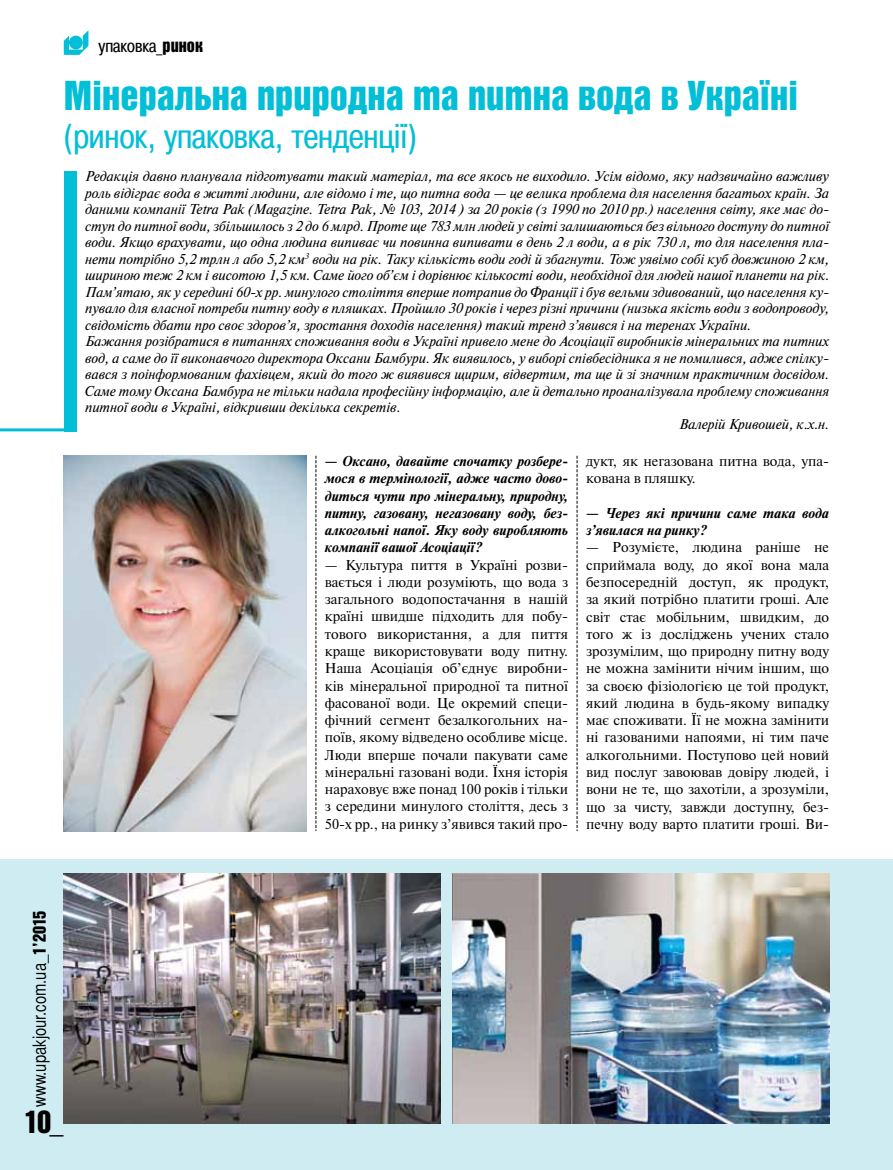
<style>
.page{position:relative;width:893px;height:1170px;background:#fff}
.page>*{position:absolute;margin:0;border:0;box-sizing:border-box;transform-origin:0 0}
.t1{font:40.5px "Bastion Kontrast Alt C";color:#03bed7}
.t2{font:34.5px "Pragmatica Cond C";color:#03bed7}
.t3{font:31.5px "Bastion Kontrast Alt C";color:#000}
.t4{font:18px "Bastion C";color:#000}
.t5{font:18px "Pragmatica Cond C";color:#000}
.t6{font:italic 14.25px "Newton C";letter-spacing:-.005em;color:#000}
.t7{font:14.25px/17.2px "Newton C";color:#000;text-align:justify}
.t8{font:italic 700 14.25px/17.2px "Newton C";color:#000;text-align:justify}
.s1{font-family:"Bastion Kontrast Alt C"}
</style>
<div class="page">
<div style="left:0;top:859px;width:893px;height:310px;background:#cfecf2"></div>
<svg style="left:577px;top:455px;width:1px;height:376px"></svg>
<svg style="left:316px;top:455px;width:1px;height:376px"></svg>
<svg style="left:64px;top:30px;width:24px;height:25px"></svg>
<div style="left:64px;top:171px;width:13px;height:260px;background:#03bed7"></div>
<hr style="left:0;top:428px;width:77px;height:3px;background:#03bed7">
<img style="left:64px;top:455px;width:243px;height:376px">
<img style="left:453px;top:873px;width:376px;height:250px">
<img style="left:64px;top:873px;width:377px;height:250px">
<p class="t5" style="left:99px;top:35px;width:106px">упаковка_<span class="s1">ринок</span></p>
<h1 class="t1" style="left:64px;top:76px;width:736px">Мінеральна природна та питна вода в Україні</h1>
<h2 class="t2" style="left:64px;top:117px;width:355px">(ринок, упаковка, тенденції)</h2>
<p class="t6" style="left:85px;top:168px;width:746px">Редакція давно планувала підготувати такий матеріал, та все якось не виходило. Усім відомо, яку надзвичайно важливу</p>
<p class="t6" style="left:85px;top:185px;width:746px">роль відіграє вода в житті людини, але відомо і те, що питна вода — це велика проблема для населення багатьох країн. За</p>
<p class="t6" style="left:85px;top:201px;width:745px">даними компанії Tetra Pak (Magazine. Tetra Pak, № 103, 2014 ) за 20 років (з 1990 по 2010 рр.) населення світу, яке має до-</p>
<p class="t6" style="left:85px;top:218px;width:746px">ступ до питної води, збільшилось з 2 до 6 млрд. Проте ще 783 млн людей у світі залишаються без вільного доступу до питної</p>
<p class="t6" style="left:85px;top:234px;width:746px">води. Якщо врахувати, що одна людина випиває чи повинна випивати в день 2 л води, а в рік 730 л, то для населення пла-</p>
<p class="t6" style="left:85px;top:251px;width:746px">нети потрібно 5,2 трлн л або 5,2 км<sup>3</sup> води на рік. Таку кількість води годі й збагнути. Тож уявімо собі куб довжиною 2 км,</p>
<p class="t6" style="left:85px;top:267px;width:746px">шириною теж 2 км і висотою 1,5 км. Саме його об’єм і дорівнює кількості води, необхідної для людей нашої планети на рік.</p>
<p class="t6" style="left:85px;top:284px;width:746px">Пам’ятаю, як у середині 60-х рр. минулого століття вперше потрапив до Франції і був вельми здивований, що населення ку-</p>
<p class="t6" style="left:85px;top:300px;width:746px">пувало для власної потреби питну воду в пляшках. Пройшло 30 років і через різні причини (низька якість води з водопроводу,</p>
<p class="t6" style="left:85px;top:317px;width:668px">свідомість дбати про своє здоров’я, зростання доходів населення) такий тренд з’явився і на теренах України.</p>
<p class="t6" style="left:85px;top:333px;width:746px">Бажання розібратися в питаннях споживання води в Україні привело мене до Асоціації виробників мінеральних та питних</p>
<p class="t6" style="left:85px;top:350px;width:745px">вод, а саме до її виконавчого директора Оксани Бамбури. Як виявилось, у виборі співбесідника я не помилився, адже спілку-</p>
<p class="t6" style="left:85px;top:366px;width:746px">вався з поінформованим фахівцем, який до того ж виявився щирим, відвертим, та ще й зі значним практичним досвідом.</p>
<p class="t6" style="left:85px;top:383px;width:746px">Саме тому Оксана Бамбура не тільки надала професійну інформацію, але й детально проаналізувала проблему споживання</p>
<p class="t6" style="left:85px;top:399px;width:317px">питної води в Україні, відкривши декілька секретів.</p>
<p class="t6" style="left:679px;top:416px;width:152px">Валерій Кривошей, к.х.н.</p>
<p class="t4" style="left:29px;top:1106px;width:198px;rotate:-90deg">www.upakjour.com.ua_<span class="s1">1’2015</span></p>
<h3 class="t3" style="left:25px;top:1105px;width:41px">10_</h3>
<p class="t8" style="left:325px;top:452px;width:245px">— Оксано, давайте спочатку розбере&shy;мося в термінології, адже часто дово&shy;диться чути про мінеральну, природну, питну, газовану, негазовану воду, без&shy;алкогольні напої. Яку воду виробляють компанії вашої Асоціації?</p>
<p class="t7" style="left:325px;top:556px;width:245px">— Культура пиття в Україні розви&shy;вається і люди розуміють, що вода з загального водопостачання в нашій країні швидше підходить для побу&shy;тового використання, а для пиття краще використовувати воду питну.<br>Наша Асоціація об’єднує виробни&shy;ків мінеральної природної та питної фасованої води. Це окремий специ&shy;фічний сегмент безалкогольних на&shy;поїв, якому відведено особливе місце.<br>Люди вперше почали пакувати саме мінеральні газовані води. Їхня історія нараховує вже понад 100 років і тільки з середини минулого століття, десь з 50-х рр., на ринку з’явився такий про-</p>
<p class="t7" style="left:586px;top:452px;width:245px">дукт, як негазована питна вода, упа&shy;кована в пляшку.</p>
<p class="t8" style="left:586px;top:504px;width:245px">— Через які причини саме така вода з’явилася на ринку?</p>
<p class="t7" style="left:586px;top:539px;width:245px">— Розумієте, людина раніше не сприймала воду, до якої вона мала безпосередній доступ, як продукт, за який потрібно платити гроші. Але світ стає мобільним, швидким, до того ж із досліджень учених стало зрозумілим, що природну питну воду не можна замінити нічим іншим, що за своєю фізіологією це той продукт, який людина в будь-якому випадку має споживати. Її не можна замінити ні газованими напоями, ні тим паче алкогольними. Поступово цей новий вид послуг завоював довіру людей, і вони не те, що захотіли, а зрозуміли, що за чисту, завжди доступну, без&shy;печну воду варто платити гроші. Ви-</p>
</div>
